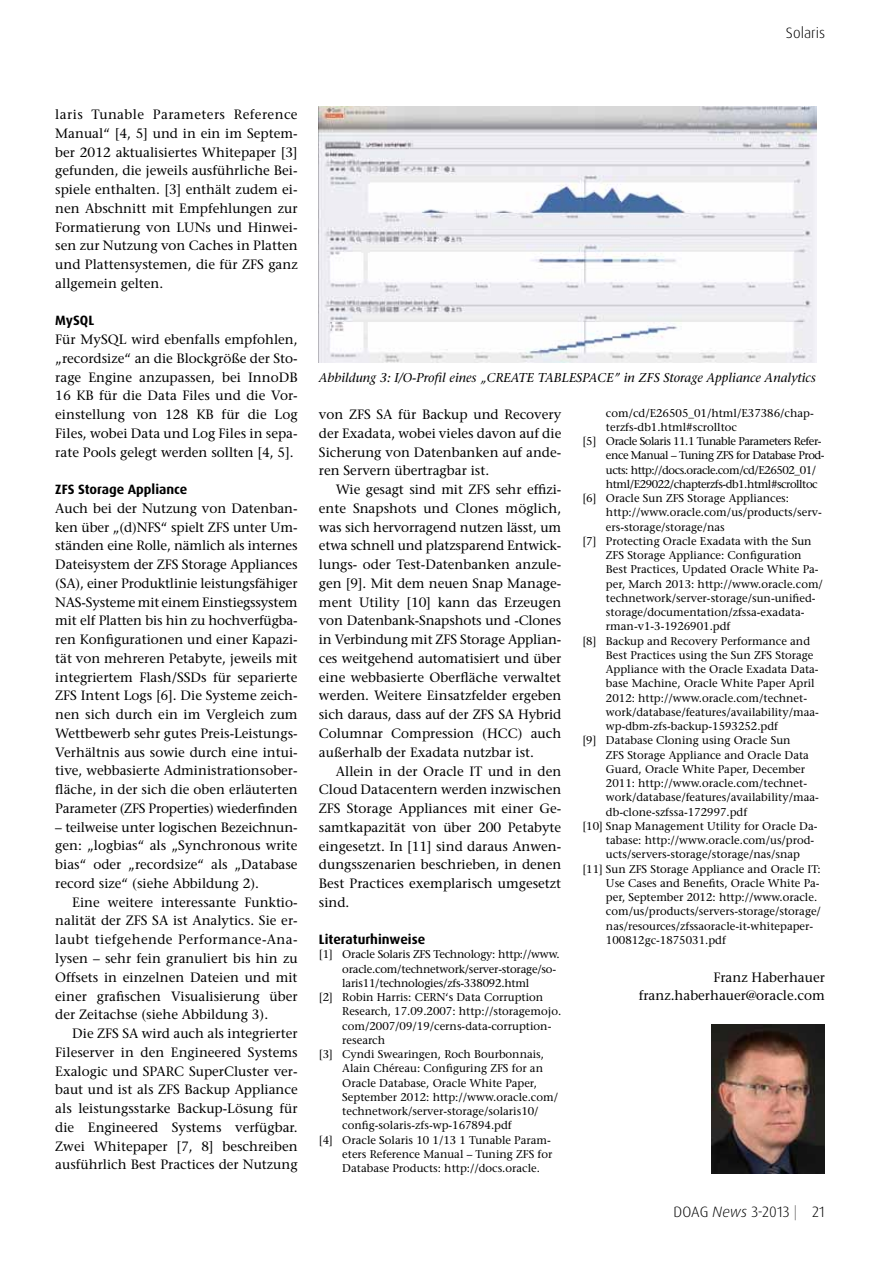
<style>
.page{position:relative;width:893px;height:1263px;background:#fff}
.page>*{position:absolute;margin:0;border:0;box-sizing:border-box;transform-origin:0 0}
.t1{font:300 15px "Dax Pro";color:#000}
.t2{font:500 13.5px/18.8px "Stone Serif Std";color:#000;text-align:justify}
.t3{font:700 13.5px "Dax Pro";color:#000}
.t4{font:italic 500 12.75px "Stone Serif Std";color:#000}
.t5{font:500 11.25px "Stone Serif Std";color:#000}
.t6{font:500 11.25px "Stone Serif Std";letter-spacing:-.04em;color:#000}
.t7{font:500 11.25px "Stone Serif Std";letter-spacing:-.02em;color:#000}
.s1{font-style:italic}
.s2{color:#706f6f}
</style>
<div class="page">
<img style="left:712px;top:1025px;width:113px;height:149px">
<img style="left:319px;top:106px;width:497px;height:257px">
<p class="t1" style="left:786px;top:23px;width:41px">Solaris</p>
<p class="t2" style="left:55px;top:105px;width:244px">laris Tunable Parameters Reference Manual“ [4, 5] und in ein im Septem&shy;ber 2012 aktualisiertes Whitepaper [3] gefunden, die jeweils ausführliche Bei&shy;spiele enthalten. [3] enthält zudem ei&shy;nen Abschnitt mit Empfehlungen zur Formatierung von LUNs und Hinwei&shy;sen zur Nutzung von Caches in Platten und Plattensystemen, die für ZFS ganz allgemein gelten.</p>
<p class="t3" style="left:55px;top:312px;width:40px">MySQL</p>
<p class="t2" style="left:55px;top:330px;width:244px">Für MySQL wird ebenfalls empfohlen, „recordsize“ an die Blockgröße der Sto&shy;rage Engine anzupassen, bei InnoDB 16 KB für die Data Files und die Vor&shy;einstellung von 128 KB für die Log Files, wobei Data und Log Files in sepa&shy;rate Pools gelegt werden sollten [4, 5].</p>
<p class="t3" style="left:55px;top:481px;width:134px">ZFS Storage Appliance</p>
<p class="t2" style="left:55px;top:499px;width:244px">Auch bei der Nutzung von Datenban&shy;ken über „(d)NFS“ spielt ZFS unter Um&shy;ständen eine Rolle, nämlich als internes Dateisystem der ZFS Storage Appliances (SA), einer Produktlinie leistungsfähiger NAS-Systeme mit einem Einstiegssystem mit elf Platten bis hin zu hochverfügba&shy;ren Konfigurationen und einer Kapazi&shy;tät von mehreren Petabyte, jeweils mit integriertem Flash/SSDs für separierte ZFS Intent Logs [6]. Die Systeme zeich&shy;nen sich durch ein im Vergleich zum Wettbewerb sehr gutes Preis-Leistungs-Verhältnis aus sowie durch eine intui&shy;tive, webbasierte Administrationsober&shy;fläche, in der sich die oben erläuterten Parameter (ZFS Properties) wiederfinden</p>
<p class="t2" style="left:55px;top:818px;width:244px">– teilweise unter logischen Bezeichnun&shy;gen: „logbias“ als „Synchronous write bias“ oder „recordsize“ als „Database record size“ (siehe Abbildung 2).</p>
<p class="t2" style="left:55px;top:893px;width:244px;text-indent:17px">Eine weitere interessante Funktio&shy;nalität der ZFS SA ist Analytics. Sie er&shy;laubt tiefgehende Performance-Ana&shy;lysen – sehr fein granuliert bis hin zu Offsets in einzelnen Dateien und mit einer grafischen Visualisierung über der Zeitachse (siehe Abbildung 3).</p>
<p class="t2" style="left:55px;top:1024px;width:244px;text-indent:17px">Die ZFS SA wird auch als integrierter Fileserver in den Engineered Systems Exalogic und SPARC SuperCluster ver&shy;baut und ist als ZFS Backup Appliance als leistungsstarke Backup-Lösung für die Engineered Systems verfügbar.<br>Zwei Whitepaper [7, 8] beschreiben ausführlich Best Practices der Nutzung</p>
<p class="t4" style="left:319px;top:370px;width:499px">Abbildung 3: I/O-Profil eines „CREATE TABLESPACE” in ZFS Storage Appliance Analytics</p>
<p class="t2" style="left:319px;top:405px;width:244px">von ZFS SA für Backup und Recovery der Exadata, wobei vieles davon auf die Sicherung von Datenbanken auf ande&shy;ren Servern übertragbar ist.</p>
<p class="t2" style="left:319px;top:480px;width:244px;text-indent:17px">Wie gesagt sind mit ZFS sehr effizi&shy;ente Snapshots und Clones möglich, was sich hervorragend nutzen lässt, um etwa schnell und platzsparend Entwick&shy;lungs- oder Test-Datenbanken anzule&shy;gen [9]. Mit dem neuen Snap Manage&shy;ment Utility [10] kann das Erzeugen von Datenbank-Snapshots und -Clones in Verbindung mit ZFS Storage Applian&shy;ces weitgehend automatisiert und über eine webbasierte Oberfläche verwaltet werden. Weitere Einsatzfelder ergeben sich daraus, dass auf der ZFS SA Hybrid Columnar Compression (HCC) auch außerhalb der Exadata nutzbar ist.</p>
<p class="t2" style="left:319px;top:761px;width:244px;text-indent:17px">Allein in der Oracle IT und in den Cloud Datacentern werden inzwischen ZFS Storage Appliances mit einer Ge&shy;samtkapazität von über 200 Petabyte eingesetzt. In [11] sind daraus Anwen&shy;dungsszenarien beschrieben, in denen Best Practices exemplarisch umgesetzt sind.</p>
<p class="t3" style="left:319px;top:931px;width:108px">Literaturhinweise</p>
<p class="t7" style="left:319px;top:948px;width:242px">[1] Oracle Solaris ZFS Technology: http://www.</p>
<p class="t7" style="left:342px;top:962px;width:215px">oracle.com/technetwork/server-storage/so-</p>
<p class="t7" style="left:342px;top:976px;width:189px">laris11/technologies/zfs-338092.html</p>
<p class="t5" style="left:319px;top:990px;width:226px">[2] Robin Harris: CERN‘s Data Corruption</p>
<p class="t5" style="left:342px;top:1005px;width:220px">Research, 17.09.2007: http://storagemojo.</p>
<p class="t5" style="left:342px;top:1019px;width:211px">com/2007/09/19/cerns-data-corruption-</p>
<p class="t5" style="left:342px;top:1033px;width:44px">research</p>
<p class="t5" style="left:319px;top:1047px;width:227px">[3] Cyndi Swearingen, Roch Bourbonnais,</p>
<p class="t5" style="left:342px;top:1062px;width:202px">Alain Chéreau: Configuring ZFS for an</p>
<p class="t5" style="left:342px;top:1076px;width:196px">Oracle Database, Oracle White Paper,</p>
<p class="t5" style="left:342px;top:1090px;width:217px">September 2012: http://www.oracle.com/</p>
<p class="t5" style="left:342px;top:1105px;width:198px">technetwork/server-storage/solaris10/</p>
<p class="t5" style="left:342px;top:1119px;width:171px">config-solaris-zfs-wp-167894.pdf</p>
<p class="t5" style="left:319px;top:1133px;width:233px">[4] Oracle Solaris 10 1/13 1 Tunable Param-</p>
<p class="t5" style="left:342px;top:1147px;width:212px">eters Reference Manual – Tuning ZFS for</p>
<p class="t5" style="left:342px;top:1162px;width:199px">Database Products: http://docs.oracle.</p>
<p class="t5" style="left:606px;top:406px;width:209px">com/cd/E26505_01/html/E37386/chap-</p>
<p class="t5" style="left:606px;top:420px;width:133px">terzfs-db1.html#scrolltoc</p>
<p class="t6" style="left:583px;top:434px;width:241px">[5] Oracle Solaris 11.1 Tunable Parameters Refer-</p>
<p class="t6" style="left:606px;top:449px;width:220px">ence Manual – Tuning ZFS for Database Prod-</p>
<p class="t6" style="left:606px;top:463px;width:212px">ucts: http://docs.oracle.com/cd/E26502_01/</p>
<p class="t6" style="left:606px;top:477px;width:213px">html/E29022/chapterzfs-db1.html#scrolltoc</p>
<p class="t5" style="left:583px;top:491px;width:208px">[6] Oracle Sun ZFS Storage Appliances:</p>
<p class="t5" style="left:606px;top:506px;width:217px">http://www.oracle.com/us/products/serv-</p>
<p class="t5" style="left:606px;top:520px;width:120px">ers-storage/storage/nas</p>
<p class="t5" style="left:583px;top:534px;width:231px">[7] Protecting Oracle Exadata with the Sun</p>
<p class="t5" style="left:606px;top:548px;width:197px">ZFS Storage Appliance: Configuration</p>
<p class="t5" style="left:606px;top:563px;width:214px">Best Practices, Updated Oracle White Pa-</p>
<p class="t5" style="left:606px;top:577px;width:219px">per, March 2013: http://www.oracle.com/</p>
<p class="t5" style="left:606px;top:591px;width:211px">technetwork/server-storage/sun-unified-</p>
<p class="t5" style="left:606px;top:605px;width:200px">storage/documentation/zfssa-exadata-</p>
<p class="t5" style="left:606px;top:620px;width:126px">rman-v1-3-1926901.pdf</p>
<p class="t5" style="left:583px;top:634px;width:229px">[8] Backup and Recovery Performance and</p>
<p class="t5" style="left:606px;top:648px;width:209px">Best Practices using the Sun ZFS Storage</p>
<p class="t5" style="left:606px;top:662px;width:214px">Appliance with the Oracle Exadata Data-</p>
<p class="t5" style="left:606px;top:677px;width:210px">base Machine, Oracle White Paper April</p>
<p class="t5" style="left:606px;top:691px;width:203px">2012: http://www.oracle.com/technet-</p>
<p class="t5" style="left:606px;top:705px;width:214px">work/database/features/availability/maa-</p>
<p class="t5" style="left:606px;top:719px;width:174px">wp-dbm-zfs-backup-1593252.pdf</p>
<p class="t5" style="left:583px;top:734px;width:210px">[9] Database Cloning using Oracle Sun</p>
<p class="t5" style="left:606px;top:748px;width:205px">ZFS Storage Appliance and Oracle Data</p>
<p class="t5" style="left:606px;top:762px;width:201px">Guard, Oracle White Paper, December</p>
<p class="t5" style="left:606px;top:776px;width:203px">2011: http://www.oracle.com/technet-</p>
<p class="t5" style="left:606px;top:791px;width:214px">work/database/features/availability/maa-</p>
<p class="t5" style="left:606px;top:805px;width:143px">db-clone-szfssa-172997.pdf</p>
<p class="t5" style="left:583px;top:819px;width:236px">[10] Snap Management Utility for Oracle Da-</p>
<p class="t5" style="left:606px;top:833px;width:210px">tabase: http://www.oracle.com/us/prod-</p>
<p class="t5" style="left:606px;top:848px;width:196px">ucts/servers-storage/storage/nas/snap</p>
<p class="t5" style="left:583px;top:862px;width:240px">[11] Sun ZFS Storage Appliance and Oracle IT:</p>
<p class="t5" style="left:606px;top:876px;width:215px">Use Cases and Benefits, Oracle White Pa-</p>
<p class="t5" style="left:606px;top:890px;width:213px">per, September 2012: http://www.oracle.</p>
<p class="t5" style="left:606px;top:905px;width:217px">com/us/products/servers-storage/storage/</p>
<p class="t5" style="left:606px;top:919px;width:209px">nas/resources/zfssaoracle-it-whitepaper-</p>
<p class="t5" style="left:606px;top:933px;width:121px">100812gc-1875031.pdf</p>
<p class="t2" style="left:639px;top:968px;width:188px;text-align:right">Franz Haberhauer franz.haberhauer@oracle.com</p>
<p class="t1" style="left:674px;top:1202px;width:153px">DOAG <span class="s1">News</span> 3-2013 <span class="s2">|</span> 21</p>
</div>
